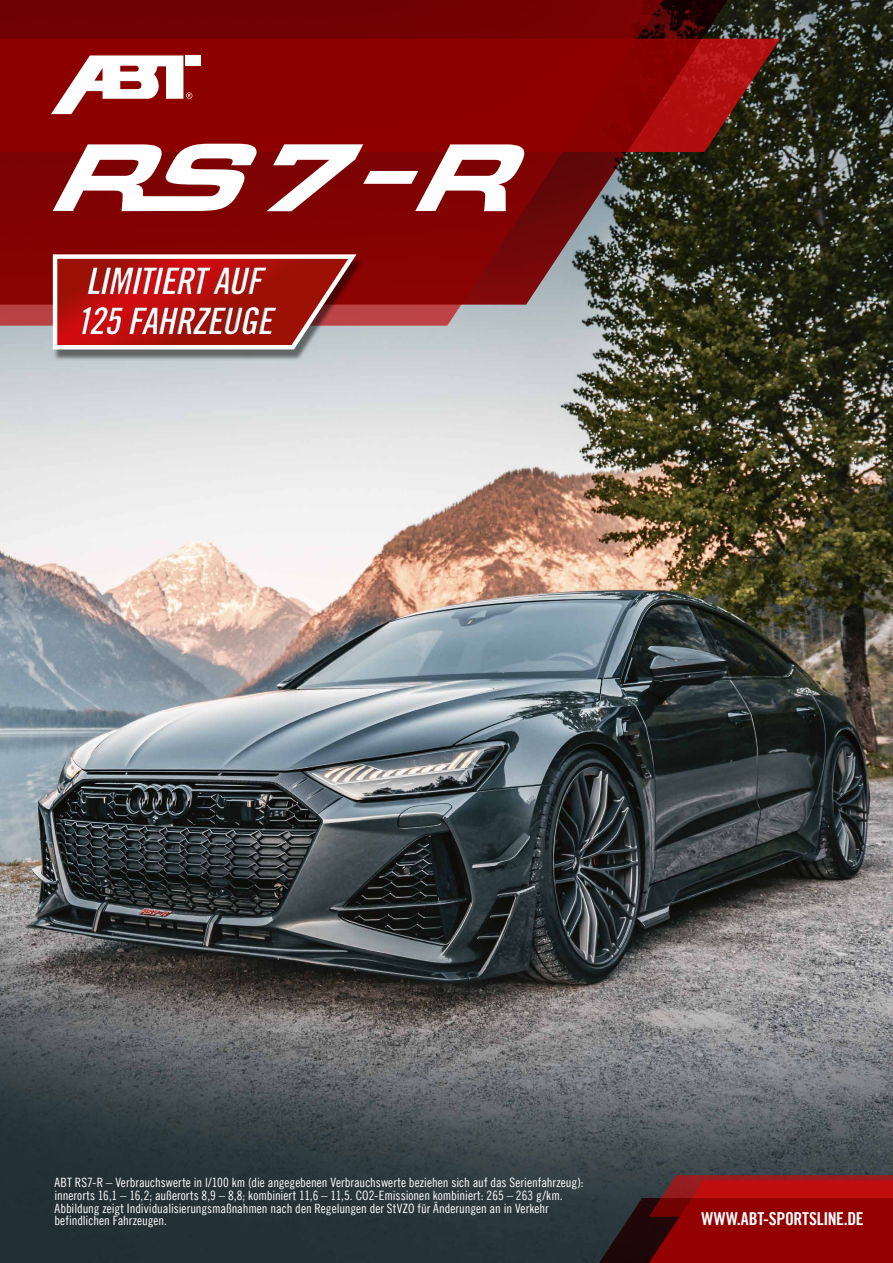
<style>
.page{position:relative;width:893px;height:1263px;background:#fff}
.page>*{position:absolute;margin:0;border:0;box-sizing:border-box;transform-origin:0 0}
.t1{font:37.05px/39.9px "Trade Gothic LT Bold Cond Twenty Obl";letter-spacing:-.035em;color:#fff}
.t2{font:17.85px "Trade Gothic LT Bold Cond Twenty";letter-spacing:-.015em;color:#fff}
.t3{font:12.9px/12.9px "Trade Gothic LT Cond Eighteen";color:#fff}
</style>
<div class="page">
<img style="left:0;top:0;width:893px;height:1263px">
<svg style="left:0;top:305px;width:672px;height:21px;background:#9f7776"></svg>
<svg style="left:736px;top:39px;width:44px;height:113px;background:#52261b"></svg>
<svg style="left:0;top:0;width:736px;height:305px;background:#7a0d0c"></svg>
<div style="left:185px;top:55px;width:16px;height:11px;background:#fff"></div>
<svg style="left:51px;top:55px;width:141px;height:59px"></svg>
<svg style="left:53px;top:144px;width:204px;height:67px"></svg>
<svg style="left:266px;top:144px;width:258px;height:67px"></svg>
<svg style="left:585px;top:1175px;width:308px;height:88px;background:#7d0e0f"></svg>
<div style="left:53px;top:259px;width:311px;height:103px;background:#000;opacity:.5"></div>
<svg style="left:51px;top:252px;width:310px;height:100px"></svg>
<div style="left:39px;top:256px;width:276px;height:88px;background:#000;opacity:.6"></div>
<h1 class="t1" style="left:75px;top:261px;width:199px">LIMITIERT AUF<br>125 FAHRZEUGE</h1>
<p class="t3" style="left:54px;top:1175px;width:531px">ABT RS7-R – Verbrauchswerte in l/100 km (die angegebenen Verbrauchswerte beziehen sich auf das Serienfahrzeug): innerorts 16,1 – 16,2; außerorts 8,9 – 8,8; kombiniert 11,6 – 11,5. CO2-Emissionen kombiniert: 265 – 263 g/km.<br>Abbildung zeigt Individualisierungsmaßnahmen nach den Regelungen der StVZO für Änderungen an in Verkehr befindlichen Fahrzeugen.</p>
<h2 class="t2" style="left:702px;top:1207px;width:164px">WWW.ABT-SPORTSLINE.DE</h2>
</div>
